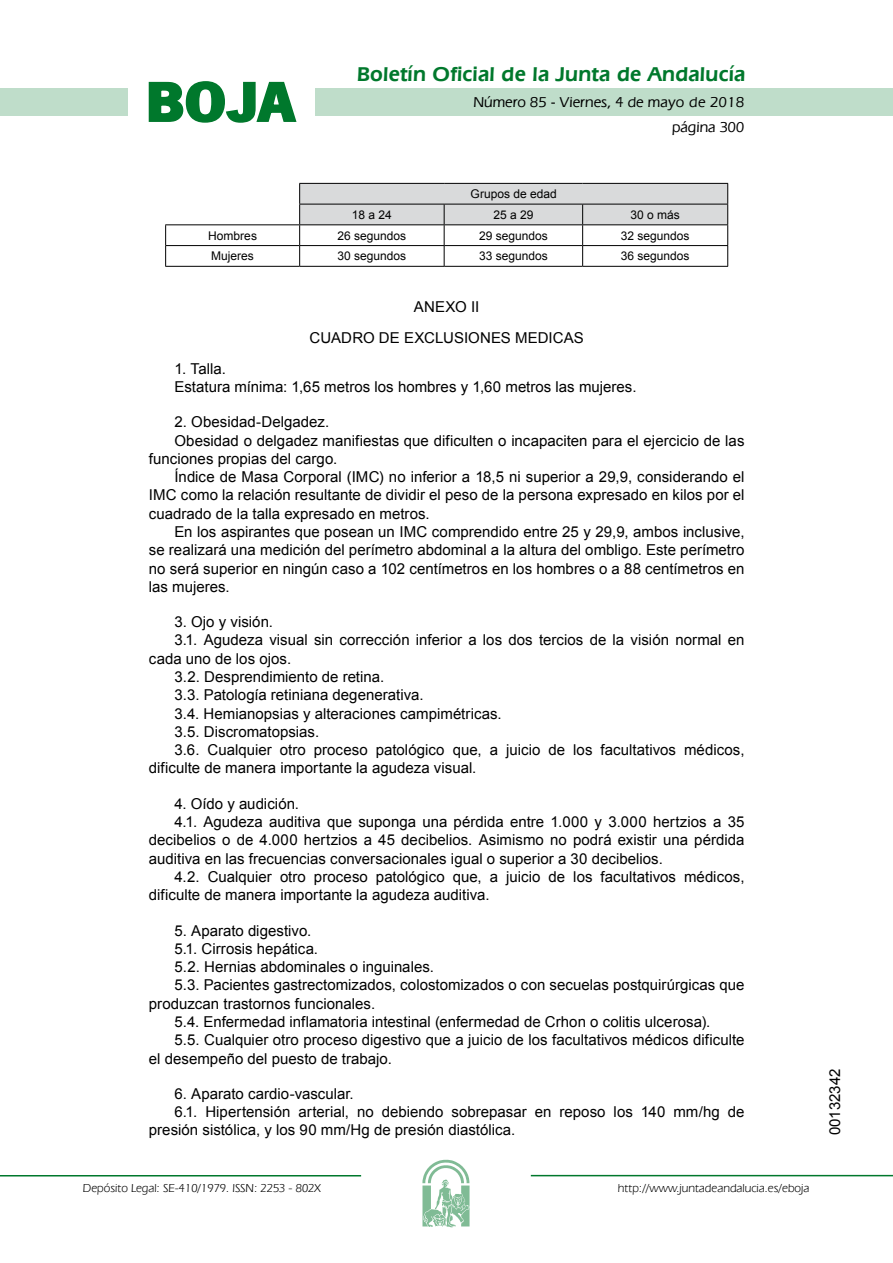
<style>
.page{position:relative;width:893px;height:1263px;background:#fff}
.page>*{position:absolute;margin:0;border:0;box-sizing:border-box;transform-origin:0 0}
.t1{font:700 57.75px "News Got T";color:#00782c;scale:1.14 1}
.t2{font:600 21px "Eras IT Cby BT";letter-spacing:.01em;color:#00782c}
.t3{font:15px/31px "Arial";color:#000}
.t4{font:500 15px/24.5px "Eras IT Cby BT";color:#000;text-align:right}
.t5{font:12px "Arial";color:#000}
.t6{font:12px "Eras IT Cby BT";color:#000}
</style>
<div class="page">
<div style="left:315px;top:88px;width:577px;height:28px;background:#bfddca"></div>
<div style="left:0;top:88px;width:128px;height:28px;background:#bfddca"></div>
<hr style="left:0;top:1175px;width:361px;height:2px;background:#00782c">
<svg style="left:422px;top:1159px;width:47px;height:68px"></svg>
<hr style="left:531px;top:1175px;width:361px;height:1px;background:#00782c">
<svg style="left:148px;top:81px;width:149px;height:42px"></svg>
<hr style="left:165px;top:245px;width:135px;height:1px;background:#000">
<svg style="left:165px;top:225px;width:1px;height:41px"></svg>
<hr style="left:165px;top:266px;width:135px;height:1px;background:#000">
<hr style="left:300px;top:266px;width:144px;height:1px;background:#000">
<hr style="left:444px;top:266px;width:138px;height:1px;background:#000">
<hr style="left:582px;top:266px;width:146px;height:1px;background:#000">
<svg style="left:299px;top:183px;width:429px;height:83px"></svg>
<hr style="left:165px;top:224px;width:135px;height:1px;background:#000">
<h1 class="t1" style="left:145px;top:68px;width:133px">BOJA</h1>
<h2 class="t2" style="left:357px;top:62px;width:390px">Boletín Oficial de la Junta de Andalucía</h2>
<p class="t4" style="left:473px;top:90px;width:272px">Número 85 - Viernes, 4 de mayo de 2018 página 300</p>
<p class="t5" style="left:470px;top:186px;width:88px">Grupos de edad</p>
<p class="t5" style="left:352px;top:207px;width:42px">18 a 24</p>
<p class="t5" style="left:493px;top:207px;width:42px">25 a 29</p>
<p class="t5" style="left:630px;top:207px;width:51px">30 o más</p>
<p class="t5" style="left:208px;top:228px;width:50px">Hombres</p>
<p class="t5" style="left:337px;top:228px;width:70px">26 segundos</p>
<p class="t5" style="left:479px;top:228px;width:70px">29 segundos</p>
<p class="t5" style="left:620px;top:228px;width:70px">32 segundos</p>
<p class="t5" style="left:211px;top:248px;width:44px">Mujeres</p>
<p class="t5" style="left:337px;top:248px;width:70px">30 segundos</p>
<p class="t5" style="left:479px;top:248px;width:70px">33 segundos</p>
<p class="t5" style="left:620px;top:248px;width:70px">36 segundos</p>
<p class="t3" style="left:414px;top:291px;width:22px">Anexo</p>
<p class="t3" style="left:309px;top:291px;width:275px;text-indent:161px">II<br>CUADRO DE EXCLUSIONES MEDICAS</p>
<p class="t3" style="left:174px;top:359px;width:463px;line-height:18.3px">1. Talla.<br>Estatura mínima: 1,65 metros los hombres y 1,60 metros las mujeres.</p>
<p class="t3" style="left:174px;top:407px;width:156px">2. Obesidad-Delgadez.</p>
<p class="t3" style="left:174px;top:425px;width:571px">Obesidad o delgadez manifiestas que dificulten o incapaciten para el ejercicio de las</p>
<p class="t3" style="left:149px;top:443px;width:190px">funciones propias del cargo.</p>
<p class="t3" style="left:174px;top:461px;width:571px">Índice de Masa Corporal (IMC) no inferior a 18,5 ni superior a 29,9, considerando el</p>
<p class="t3" style="left:149px;top:480px;width:597px">IMC como la relación resultante de dividir el peso de la persona expresado en kilos por el</p>
<p class="t3" style="left:149px;top:498px;width:282px">cuadrado de la talla expresado en metros.</p>
<p class="t3" style="left:174px;top:516px;width:571px">En los aspirantes que posean un IMC comprendido entre 25 y 29,9, ambos inclusive,</p>
<p class="t3" style="left:149px;top:535px;width:597px">se realizará una medición del perímetro abdominal a la altura del ombligo. Este perímetro</p>
<p class="t3" style="left:149px;top:553px;width:597px">no será superior en ningún caso a 102 centímetros en los hombres o a 88 centímetros en</p>
<p class="t3" style="left:149px;top:571px;width:82px">las mujeres.</p>
<p class="t3" style="left:174px;top:607px;width:100px">3. Ojo y visión.</p>
<p class="t3" style="left:174px;top:625px;width:571px">3.1. Agudeza visual sin corrección inferior a los dos tercios de la visión normal en</p>
<p class="t3" style="left:149px;top:643px;width:144px">cada uno de los ojos.</p>
<p class="t3" style="left:174px;top:661px;width:211px">3.2. Desprendimiento de retina.</p>
<p class="t3" style="left:174px;top:680px;width:250px">3.3. Patología retiniana degenerativa.</p>
<p class="t3" style="left:174px;top:698px;width:329px">3.4. Hemianopsias y alteraciones campimétricas.</p>
<p class="t3" style="left:174px;top:716px;width:146px">3.5. Discromatopsias.</p>
<p class="t3" style="left:174px;top:735px;width:571px">3.6. Cualquier otro proceso patológico que, a juicio de los facultativos médicos,</p>
<p class="t3" style="left:149px;top:753px;width:329px">dificulte de manera importante la agudeza visual.</p>
<p class="t3" style="left:174px;top:788px;width:126px">4. Oído y audición.</p>
<p class="t3" style="left:174px;top:806px;width:571px">4.1. Agudeza auditiva que suponga una pérdida entre 1.000 y 3.000 hertzios a 35</p>
<p class="t3" style="left:149px;top:825px;width:597px">decibelios o de 4.000 hertzios a 45 decibelios. Asimismo no podrá existir una pérdida</p>
<p class="t3" style="left:149px;top:843px;width:515px">auditiva en las frecuencias conversacionales igual o superior a 30 decibelios.</p>
<p class="t3" style="left:174px;top:861px;width:571px">4.2. Cualquier otro proceso patológico que, a juicio de los facultativos médicos,</p>
<p class="t3" style="left:149px;top:880px;width:342px">dificulte de manera importante la agudeza auditiva.</p>
<p class="t3" style="left:174px;top:915px;width:138px">5. Aparato digestivo.</p>
<p class="t3" style="left:174px;top:933px;width:145px">5.1. Cirrosis hepática.</p>
<p class="t3" style="left:174px;top:951px;width:261px">5.2. Hernias abdominales o inguinales.</p>
<p class="t3" style="left:174px;top:970px;width:571px">5.3. Pacientes gastrectomizados, colostomizados o con secuelas postquirúrgicas que</p>
<p class="t3" style="left:149px;top:988px;width:228px">produzcan trastornos funcionales.</p>
<p class="t3" style="left:174px;top:1006px;width:537px">5.4. Enfermedad inflamatoria intestinal (enfermedad de Crhon o colitis ulcerosa).</p>
<p class="t3" style="left:174px;top:1025px;width:571px">5.5. Cualquier otro proceso digestivo que a juicio de los facultativos médicos dificulte</p>
<p class="t3" style="left:149px;top:1043px;width:244px">el desempeño del puesto de trabajo.</p>
<p class="t3" style="left:174px;top:1078px;width:181px">6. Aparato cardio-vascular.</p>
<p class="t3" style="left:174px;top:1097px;width:571px">6.1. Hipertensión arterial, no debiendo sobrepasar en reposo los 140 mm/hg de</p>
<p class="t3" style="left:149px;top:1115px;width:368px">presión sistólica, y los 90 mm/Hg de presión diastólica.</p>
<p class="t6" style="left:83px;top:1181px;width:239px">Depósito Legal: SE-410/1979. ISSN: 2253 - 802X</p>
<p class="t6" style="left:618px;top:1181px;width:193px">http://www.juntadeandalucia.es/eboja</p>
<p class="t3" style="left:819px;top:1135px;width:68px;rotate:-90deg">00132342</p>
</div>
